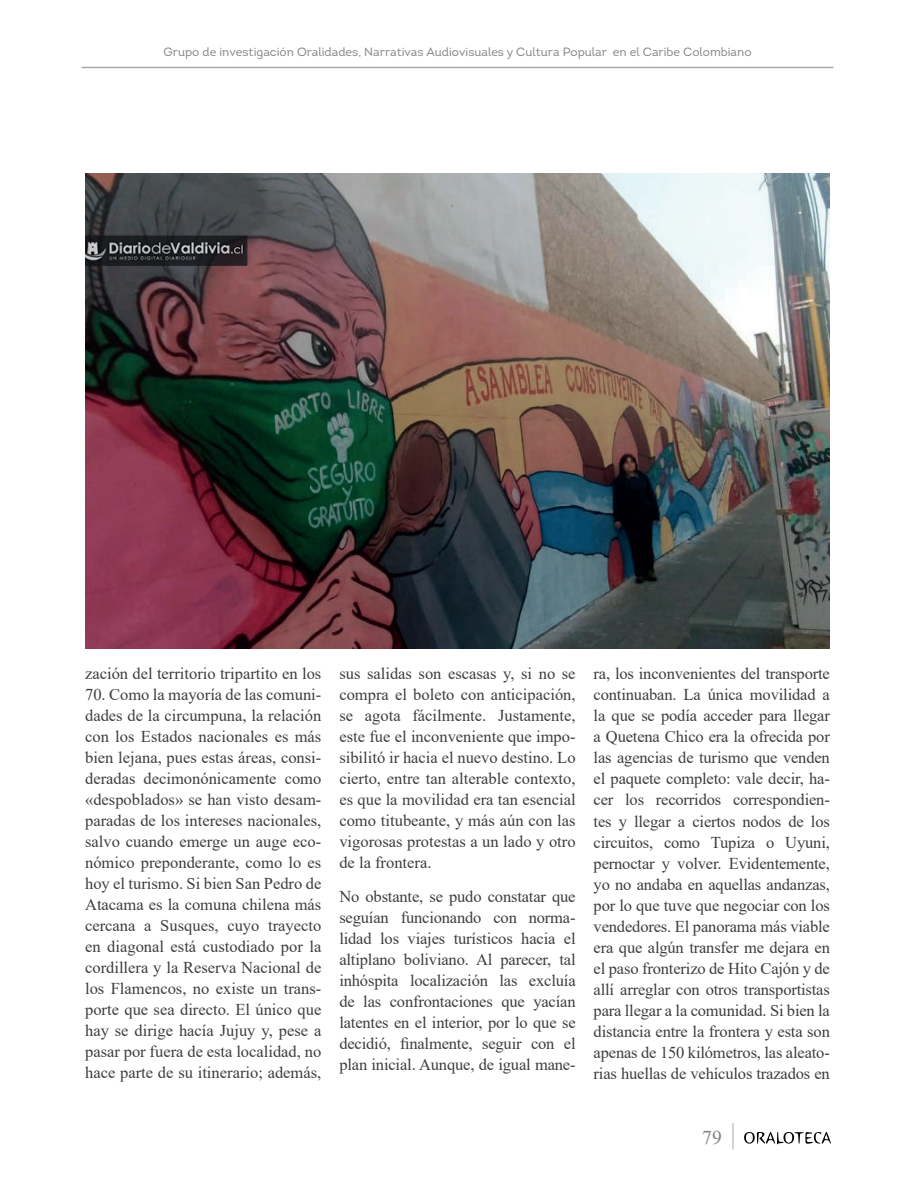
<style>
.page{position:relative;width:915px;height:1191px;background:#fff}
.page>*{position:absolute;margin:0;border:0;box-sizing:border-box;transform-origin:0 0}
.t1{font:19.5px "Times New Roman";color:#808285}
.t2{font:16.5px/21px "Times New Roman";color:#3e3e3f;text-align:justify}
.t3{font:12px "Intro";color:#808285}
</style>
<div class="page">
<svg style="left:744px;top:1131px;width:86px;height:13px"></svg>
<svg style="left:732px;top:1123px;width:1px;height:26px"></svg>
<hr style="left:81px;top:67px;width:752px;height:1px;background:#a8a9ad">
<img style="left:85px;top:173px;width:744px;height:475px">
<p class="t3" style="left:163px;top:44px;width:589px">Grupo de investigación Oralidades, Narrativas Audiovisuales y Cultura Popular en el Caribe Colombiano</p>
<p class="t2" style="left:85px;top:662px;width:238px">zación del territorio tripartito en los</p>
<p class="t2" style="left:85px;top:683px;width:238px">70. Como la mayoría de las comuni&shy;dades de la circumpuna, la relación con los Estados nacionales es más bien lejana, pues estas áreas, consi&shy;deradas decimonónicamente como «despoblados» se han visto desam&shy;paradas de los intereses nacionales, salvo cuando emerge un auge eco&shy;nómico preponderante, como lo es hoy el turismo. Si bien San Pedro de Atacama es la comuna chilena más cercana a Susques, cuyo trayecto en diagonal está custodiado por la cordillera y la Reserva Nacional de los Flamencos, no existe un trans&shy;porte que sea directo. El único que hay se dirige hacía Jujuy y, pese a pasar por fuera de esta localidad, no hace parte de su itinerario; además,</p>
<p class="t2" style="left:339px;top:663px;width:238px">sus salidas son escasas y, si no se compra el boleto con anticipación, se agota fácilmente. Justamente, este fue el inconveniente que impo&shy;sibilitó ir hacia el nuevo destino. Lo cierto, entre tan alterable contexto, es que la movilidad era tan esencial como titubeante, y más aún con las vigorosas protestas a un lado y otro de la frontera.</p>
<p class="t2" style="left:339px;top:885px;width:238px">No obstante, se pudo constatar que seguían funcionando con norma&shy;lidad los viajes turísticos hacia el altiplano boliviano. Al parecer, tal inhóspita localización las excluía de las confrontaciones que yacían latentes en el interior, por lo que se decidió, finalmente, seguir con el plan inicial. Aunque, de igual mane-</p>
<p class="t2" style="left:593px;top:663px;width:238px">ra, los inconvenientes del transporte continuaban. La única movilidad a la que se podía acceder para llegar a Quetena Chico era la ofrecida por las agencias de turismo que venden el paquete completo: vale decir, ha&shy;cer los recorridos correspondien&shy;tes y llegar a ciertos nodos de los circuitos, como Tupiza o Uyuni, pernoctar y volver. Evidentemente, yo no andaba en aquellas andanzas, por lo que tuve que negociar con los vendedores. El panorama más viable era que algún transfer me dejara en el paso fronterizo de Hito Cajón y de allí arreglar con otros transportistas para llegar a la comunidad. Si bien la distancia entre la frontera y esta son apenas de 150 kilómetros, las aleato&shy;rias huellas de vehículos trazados en</p>
<p class="t1" style="left:702px;top:1123px;width:21px">79</p>
</div>
